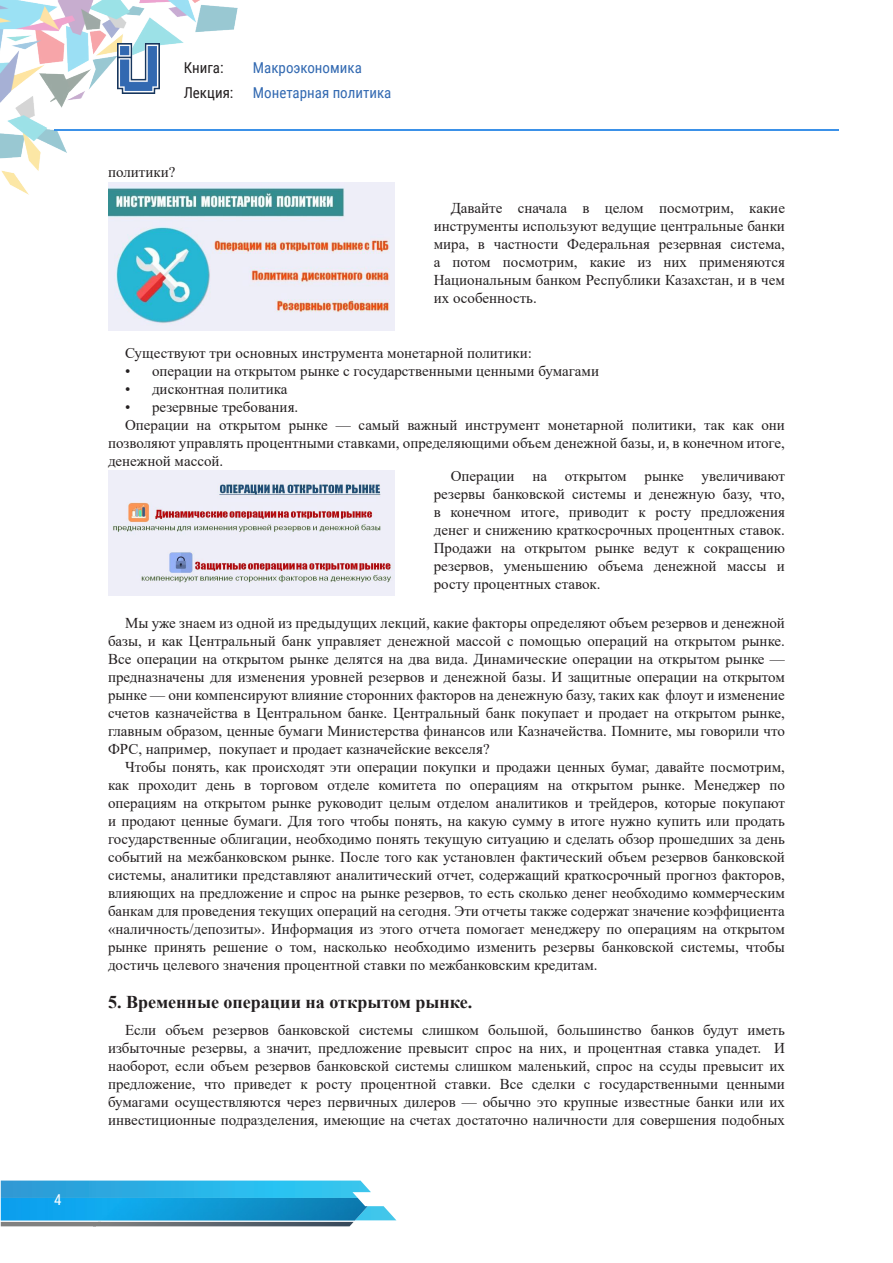
<style>
.page{position:relative;width:893px;height:1263px;background:#fff}
.page>*{position:absolute;margin:0;border:0;box-sizing:border-box;transform-origin:0 0}
.tema{font:700 18px "Times New Roman";color:#231f20}
.t1{font:15px/18px "Times New Roman";color:#231f20;text-align:justify}
.t2{font:15px/25.5px "Roboto Condensed";color:#3269b1}
.t3{font:15px/25.5px "Roboto Condensed";color:#231f20}
.t4{font:15px "Roboto Condensed";color:#fff}
</style>
<div class="page">
<img style="left:0;top:0;width:302px;height:195px">
<hr style="left:54px;top:129px;width:785px;height:2px;background:#3b91e8">
<img style="left:118px;top:44px;width:41px;height:49px">
<svg style="left:1px;top:1180px;width:395px;height:46px;background:#5bb6d9"></svg>
<img style="left:1px;top:1198px;width:367px;height:22px">
<img style="left:108px;top:183px;width:287px;height:147px">
<img style="left:108px;top:471px;width:287px;height:125px">
<p class="t4" style="left:54px;top:1189px;width:9px">4</p>
<p class="t3" style="left:184px;top:54px;width:51px">Книга:<br>Лекция:</p>
<p class="t2" style="left:253px;top:54px;width:140px">Макроэкономика<br>Монетарная политика</p>
<p class="t1" style="left:108px;top:163px;width:69px">политики?</p>
<p class="t1" style="left:434px;top:198px;width:353px;text-indent:17px">Давайте сначала в целом посмотрим, какие инструменты используют ведущие центральные банки мира, в частности Федеральная резервная система, а потом посмотрим, какие из них применяются Национальным банком Республики Казахстан, и в чем их особенность.</p>
<p class="t1" style="left:125px;top:343px;width:408px">Существуют три основных инструмента монетарной политики:</p>
<p class="t1" style="left:125px;top:361px;width:476px">• операции на открытом рынке с государственными ценными бумагами</p>
<p class="t1" style="left:125px;top:379px;width:164px">• дисконтная политика</p>
<p class="t1" style="left:125px;top:397px;width:175px">• резервные требования.</p>
<p class="t1" style="left:108px;top:415px;width:678px;text-indent:17px">Операции на открытом рынке — самый важный инструмент монетарной политики, так как они позволяют управлять процентными ставками, определяющими объем денежной базы, и, в конечном итоге, денежной массой.</p>
<p class="t1" style="left:434px;top:467px;width:353px;text-indent:17px">Операции на открытом рынке увеличивают резервы банковской системы и денежную базу, что, в конечном итоге, приводит к росту предложения денег и снижению краткосрочных процентных ставок.<br>Продажи на открытом рынке ведут к сокращению резервов, уменьшению объема денежной массы и росту процентных ставок.</p>
<p class="t1" style="left:108px;top:613px;width:678px;text-indent:17px">Мы уже знаем из одной из предыдущих лекций, какие факторы определяют объем резервов и денежной базы, и как Центральный банк управляет денежной массой с помощью операций на открытом рынке.<br>Все операции на открытом рынке делятся на два вида. Динамические операции на открытом рынке — предназначены для изменения уровней резервов и денежной базы. И защитные операции на открытом рынке — они компенсируют влияние сторонних факторов на денежную базу, таких как флоут и изменение счетов казначейства в Центральном банке. Центральный банк покупает и продает на открытом рынке, главным образом, ценные бумаги Министерства финансов или Казначейства. Помните, мы говорили что ФРС, например, покупает и продает казначейские векселя?</p>
<p class="t1" style="left:108px;top:757px;width:678px;text-indent:17px">Чтобы понять, как происходят эти операции покупки и продажи ценных бумаг, давайте посмотрим, как проходит день в торговом отделе комитета по операциям на открытом рынке. Менеджер по операциям на открытом рынке руководит целым отделом аналитиков и трейдеров, которые покупают и продают ценные бумаги. Для того чтобы понять, на какую сумму в итоге нужно купить или продать государственные облигации, необходимо понять текущую ситуацию и сделать обзор прошедших за день событий на межбанковском рынке. После того как установлен фактический объем резервов банковской системы, аналитики представляют аналитический отчет, содержащий краткосрочный прогноз факторов, влияющих на предложение и спрос на рынке резервов, то есть сколько денег необходимо коммерческим банкам для проведения текущих операций на сегодня. Эти отчеты также содержат значение коэффициента «наличность/депозиты». Информация из этого отчета помогает менеджеру по операциям на открытом рынке принять решение о том, насколько необходимо изменить резервы банковской системы, чтобы достичь целевого значения процентной ставки по межбанковским кредитам.</p>
<p class="tema" style="left:108px;top:989px;width:366px">5. Временные операции на открытом рынке.</p>
<p class="t1" style="left:108px;top:1020px;width:678px;text-indent:17px">Если объем резервов банковской системы слишком большой, большинство банков будут иметь избыточные резервы, а значит, предложение превысит спрос на них, и процентная ставка упадет. И наоборот, если объем резервов банковской системы слишком маленький, спрос на ссуды превысит их предложение, что приведет к росту процентной ставки. Все сделки с государственными ценными бумагами осуществляются через первичных дилеров — обычно это крупные известные банки или их инвестиционные подразделения, имеющие на счетах достаточно наличности для совершения подобных</p>
</div>
